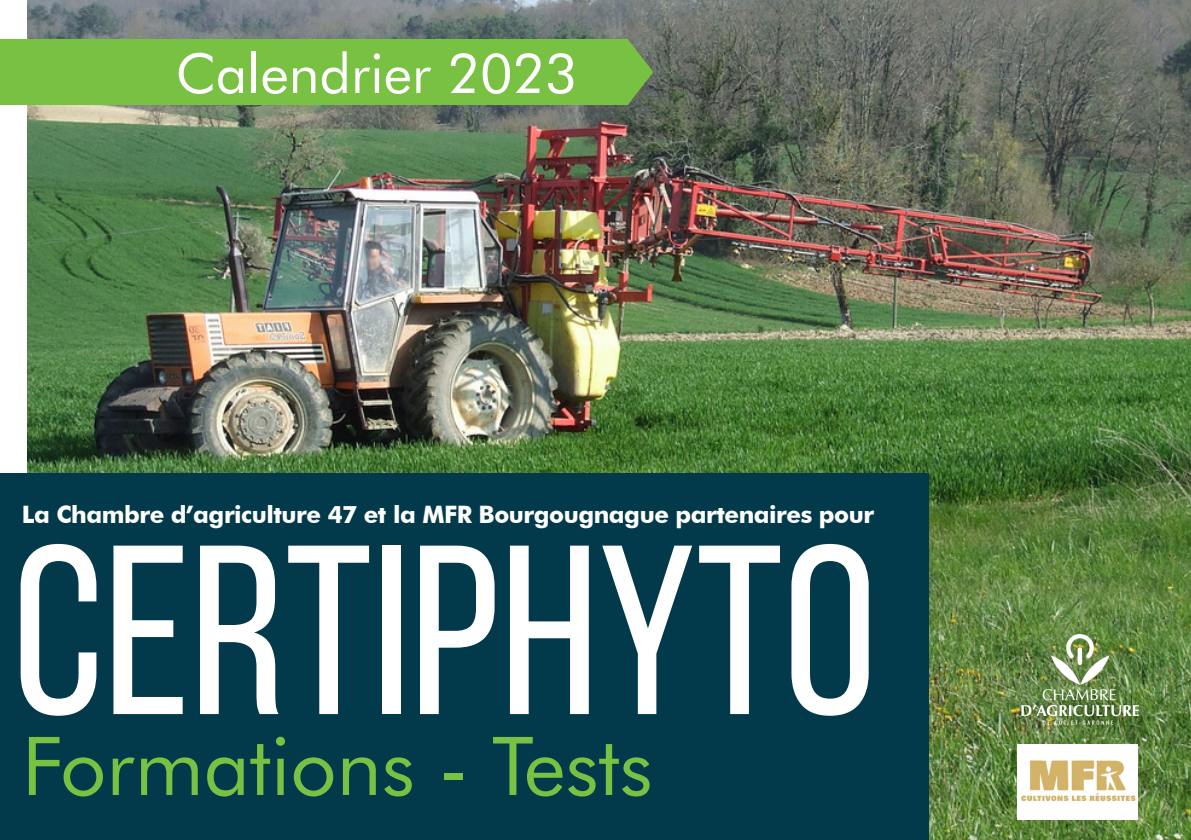
<style>
.page{position:relative;width:1191px;height:840px;background:#fff}
.page>*{position:absolute;margin:0;border:0;box-sizing:border-box;transform-origin:0 0}
.t1{font:240.4px "Bebas Neue";color:#fff}
.t2{font:81.2px "Futura BT";color:#79c142}
.t3{font:55px "Futura BT";color:#fff}
.t4{font:700 24px "Futura BT";letter-spacing:-.02em;color:#fff}
</style>
<div class="page">
<img style="left:27px;top:0;width:1164px;height:839px">
<div style="left:0;top:473px;width:929px;height:366px;background:#023a4b"></div>
<div style="left:0;top:39px;width:628px;height:66px;background:#79c142"></div>
<svg style="left:628px;top:39px;width:25px;height:66px;background:#6f9653"></svg>
<img style="left:1017px;top:744px;width:120px;height:75px">
<img style="left:1022px;top:634px;width:117px;height:90px">
<p class="t3" style="left:176px;top:40px;width:403px">Calendrier 2023</p>
<p class="t4" style="left:22px;top:500px;width:853px">La Chambre d’agriculture 47 et la MFR Bourgougnague partenaires pour</p>
<p class="t1" style="left:12px;top:500px;width:866px">CERTIPHYTO</p>
<p class="t2" style="left:22px;top:716px;width:632px">Formations - Tests</p>
</div>
